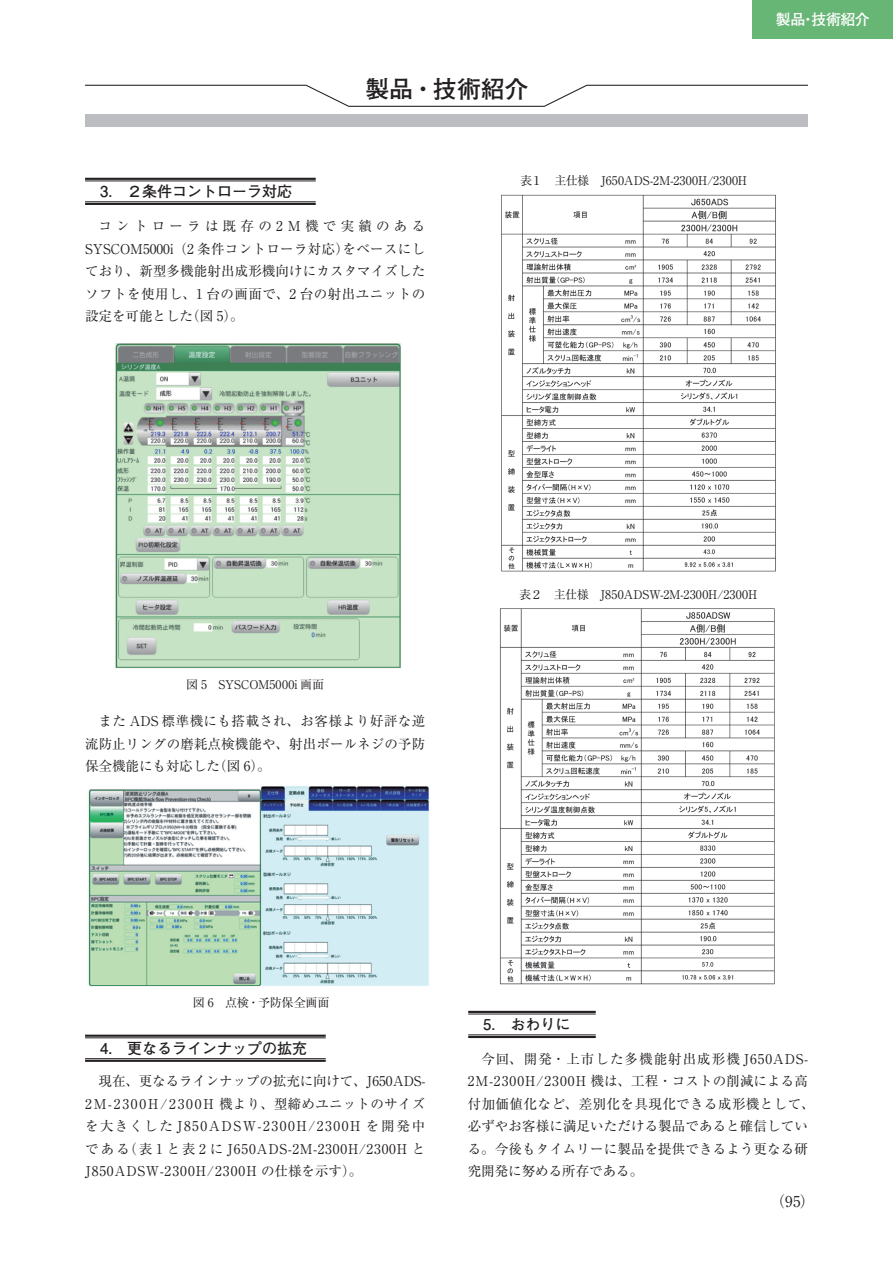
<style>
.page{position:relative;width:893px;height:1263px;background:#fff}
.page>*{position:absolute;margin:0;border:0;box-sizing:border-box;transform-origin:0 0}
.t1{font:700 24px "Futo Go B101 Pro";letter-spacing:-.01em;color:#231f20}
.t2{font:700 15px "Futo Go B101 Pro";color:#231f20}
.t3{font:700 15px "Futo Go B101 Pro";letter-spacing:-.035em;color:#fff}
.t4{font:15px "Ryumin Pro";color:#231f20}
.t5{font:13.5px/22.5px "Ryumin Pro";letter-spacing:.01em;color:#231f20;text-align:justify}
.t6{font:12px "Ryumin Pro";letter-spacing:-.005em;color:#231f20}
</style>
<div class="page">
<div style="left:753px;top:0;width:140px;height:38px;background:#68b676"></div>
<div style="left:85px;top:115px;width:722px;height:12px;background:#bcbdc0"></div>
<svg style="left:85px;top:84px;width:723px;height:23px"></svg>
<hr style="left:85px;top:203px;width:231px;height:2px;background:#231f20">
<hr style="left:85px;top:201px;width:231px;height:1px;background:#231f20">
<hr style="left:85px;top:178px;width:231px;height:2px;background:#231f20">
<hr style="left:85px;top:181px;width:231px;height:1px;background:#231f20">
<hr style="left:85px;top:1060px;width:241px;height:2px;background:#231f20">
<hr style="left:85px;top:1058px;width:241px;height:1px;background:#231f20">
<hr style="left:85px;top:1035px;width:241px;height:2px;background:#231f20">
<hr style="left:85px;top:1037px;width:241px;height:1px;background:#231f20">
<hr style="left:468px;top:1036px;width:128px;height:2px;background:#231f20">
<hr style="left:468px;top:1034px;width:128px;height:1px;background:#231f20">
<hr style="left:468px;top:1011px;width:128px;height:2px;background:#231f20">
<hr style="left:468px;top:1014px;width:128px;height:1px;background:#231f20">
<img style="left:115px;top:343px;width:286px;height:326px">
<img style="left:88px;top:786px;width:341px;height:201px">
<img style="left:501px;top:194px;width:275px;height:378px">
<img style="left:499px;top:608px;width:276px;height:377px">
<h1 class="t1" style="left:365px;top:69px;width:165px">製品・技術紹介</h1>
<p class="t3" style="left:776px;top:7px;width:96px">製品・技術紹介</p>
<p class="t2" style="left:85px;top:179px;width:209px">　3.　２条件コントローラ対応</p>
<p class="t5" style="left:85px;top:214px;width:342px;text-indent:14px">コントローラは既存の2Ｍ機で実績のあるSYSCOM5000i（2 条件コントローラ対応）をベースにしており、新型多機能射出成形機向けにカスタマイズしたソフトを使用し、1 台の画面で、2 台の射出ユニットの設定を可能とした（図 5）。</p>
<p class="t6" style="left:520px;top:171px;width:228px">表１　主仕様　J650ADS-2M-2300H/2300H</p>
<p class="t6" style="left:186px;top:675px;width:139px">図 5　SYSCOM5000i 画面</p>
<p class="t5" style="left:85px;top:709px;width:342px;text-indent:14px">また ADS 標準機にも搭載され、お客様より好評な逆流防止リングの磨耗点検機能や、射出ボールネジの予防保全機能にも対応した（図 6）。</p>
<p class="t6" style="left:519px;top:585px;width:239px">表２　主仕様　J850ADSW-2M-2300H/2300H</p>
<p class="t6" style="left:193px;top:993px;width:138px">図 6　点検・予防保全画面</p>
<p class="t2" style="left:468px;top:1012px;width:104px">　5.　おわりに</p>
<p class="t2" style="left:85px;top:1036px;width:224px">　4.　更なるラインナップの拡充</p>
<p class="t5" style="left:85px;top:1069px;width:342px;text-indent:14px">現在、更なるラインナップの拡充に向けて、J650ADS-2M-2300H/2300H 機より、型締めユニットのサイズを大きくした J850ADSW-2300H/2300H を開発中である（表 1 と表 2 に J650ADS-2M-2300H/2300H とJ850ADSW-2300H/2300H の仕様を示す）。</p>
<p class="t5" style="left:468px;top:1047px;width:349px;text-align:left;text-indent:14px">今回、開発・上市した多機能射出成形機 J650ADS-<br>2M-2300H/2300H 機は、工程・コストの削減による高付加価値化など、差別化を具現化できる成形機として、必ずやお客様に満足いただける製品であると確信している。今後もタイムリーに製品を提供できるよう更なる研究開発に努める所存である。</p>
<p class="t4" style="left:770px;top:1190px;width:46px">（95）</p>
</div>
